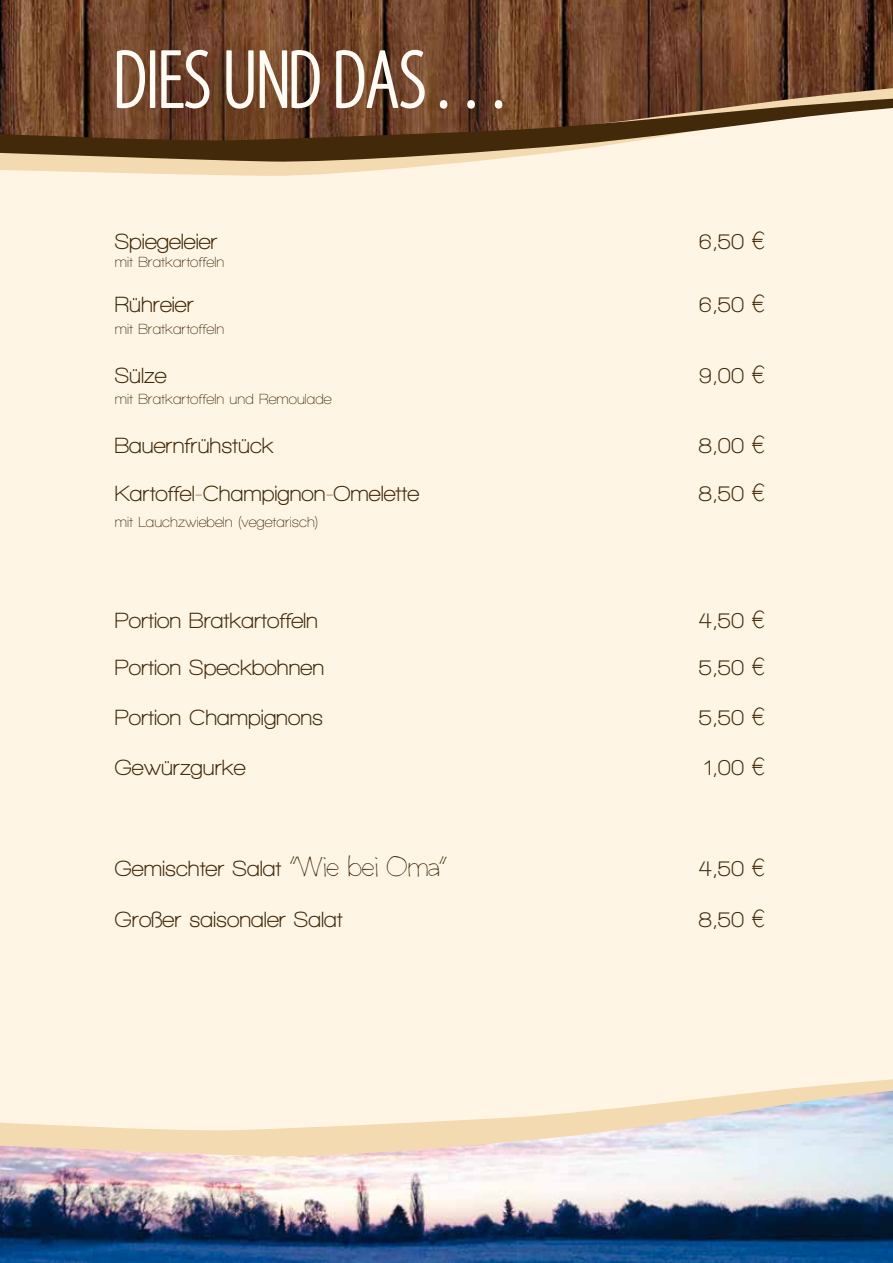
<style>
.page{position:relative;width:893px;height:1263px;background:#fff}
.page>*{position:absolute;margin:0;border:0;box-sizing:border-box;transform-origin:0 0}
.t1{font:condensed 85.35px "Santana";color:#fffbf5}
.t2{font:700 22.5px "Walkway";color:#422909}
.t3{font:600 15px "Walkway";color:#422909}
.s1{font-family:"Claphappy";font-weight:300;font-size:27px}
</style>
<div class="page">
<img style="left:0;top:0;width:893px;height:87px">
<img style="left:0;top:1158px;width:893px;height:105px">
<div style="left:0;top:176px;width:893px;height:902px;background:#fff5e5"></div>
<svg style="left:0;top:87px;width:893px;height:89px;background:#bba087"></svg>
<svg style="left:0;top:98px;width:893px;height:65px;background:#896c51"></svg>
<svg style="left:0;top:1078px;width:893px;height:80px;background:#f3e7d7"></svg>
<svg style="left:752px;top:610px;width:12px;height:18px"></svg>
<svg style="left:752px;top:657px;width:12px;height:18px"></svg>
<svg style="left:752px;top:707px;width:12px;height:18px"></svg>
<svg style="left:752px;top:758px;width:12px;height:18px"></svg>
<svg style="left:752px;top:858px;width:12px;height:18px"></svg>
<svg style="left:752px;top:909px;width:12px;height:18px"></svg>
<svg style="left:752px;top:232px;width:12px;height:18px"></svg>
<svg style="left:752px;top:295px;width:12px;height:18px"></svg>
<svg style="left:752px;top:365px;width:12px;height:18px"></svg>
<svg style="left:752px;top:435px;width:12px;height:18px"></svg>
<svg style="left:752px;top:484px;width:12px;height:18px"></svg>
<h1 class="t1" style="left:115px;top:38px;width:390px">DIES UND DAS …</h1>
<p class="t2" style="left:115px;top:230px;width:104px">Spiegeleier</p>
<p class="t2" style="left:699px;top:230px;width:47px">6,50</p>
<p class="t3" style="left:115px;top:254px;width:111px">mit Bratkartoffeln</p>
<p class="t2" style="left:115px;top:293px;width:81px">Rühreier</p>
<p class="t2" style="left:699px;top:293px;width:47px">6,50</p>
<p class="t3" style="left:115px;top:321px;width:111px">mit Bratkartoffeln</p>
<p class="t2" style="left:115px;top:363px;width:53px">Sülze</p>
<p class="t2" style="left:699px;top:363px;width:47px">9,00</p>
<p class="t3" style="left:115px;top:391px;width:218px">mit Bratkartoffeln und Remoulade</p>
<p class="t2" style="left:115px;top:433px;width:160px">Bauernfrühstück</p>
<p class="t2" style="left:699px;top:433px;width:47px">8,00</p>
<p class="t2" style="left:115px;top:482px;width:306px">Kartoffel-Champignon-Omelette</p>
<p class="t2" style="left:699px;top:482px;width:47px">8,50</p>
<p class="t3" style="left:115px;top:513px;width:205px">mit Lauchzwiebeln (vegetarisch)</p>
<p class="t2" style="left:115px;top:608px;width:205px">Portion Bratkartoffeln</p>
<p class="t2" style="left:699px;top:608px;width:47px">4,50</p>
<p class="t2" style="left:115px;top:655px;width:211px">Portion Speckbohnen</p>
<p class="t2" style="left:699px;top:655px;width:47px">5,50</p>
<p class="t2" style="left:115px;top:705px;width:210px">Portion Champignons</p>
<p class="t2" style="left:699px;top:705px;width:47px">5,50</p>
<p class="t2" style="left:115px;top:756px;width:132px">Gewürzgurke</p>
<p class="t2" style="left:703px;top:756px;width:43px">1,00</p>
<p class="t2" style="left:115px;top:856px;width:333px">Gemischter Salat <span class="s1">“Wie bei Oma“</span></p>
<p class="t2" style="left:699px;top:856px;width:47px">4,50</p>
<p class="t2" style="left:115px;top:907px;width:229px">Großer saisonaler Salat</p>
<p class="t2" style="left:699px;top:907px;width:47px">8,50</p>
</div>
